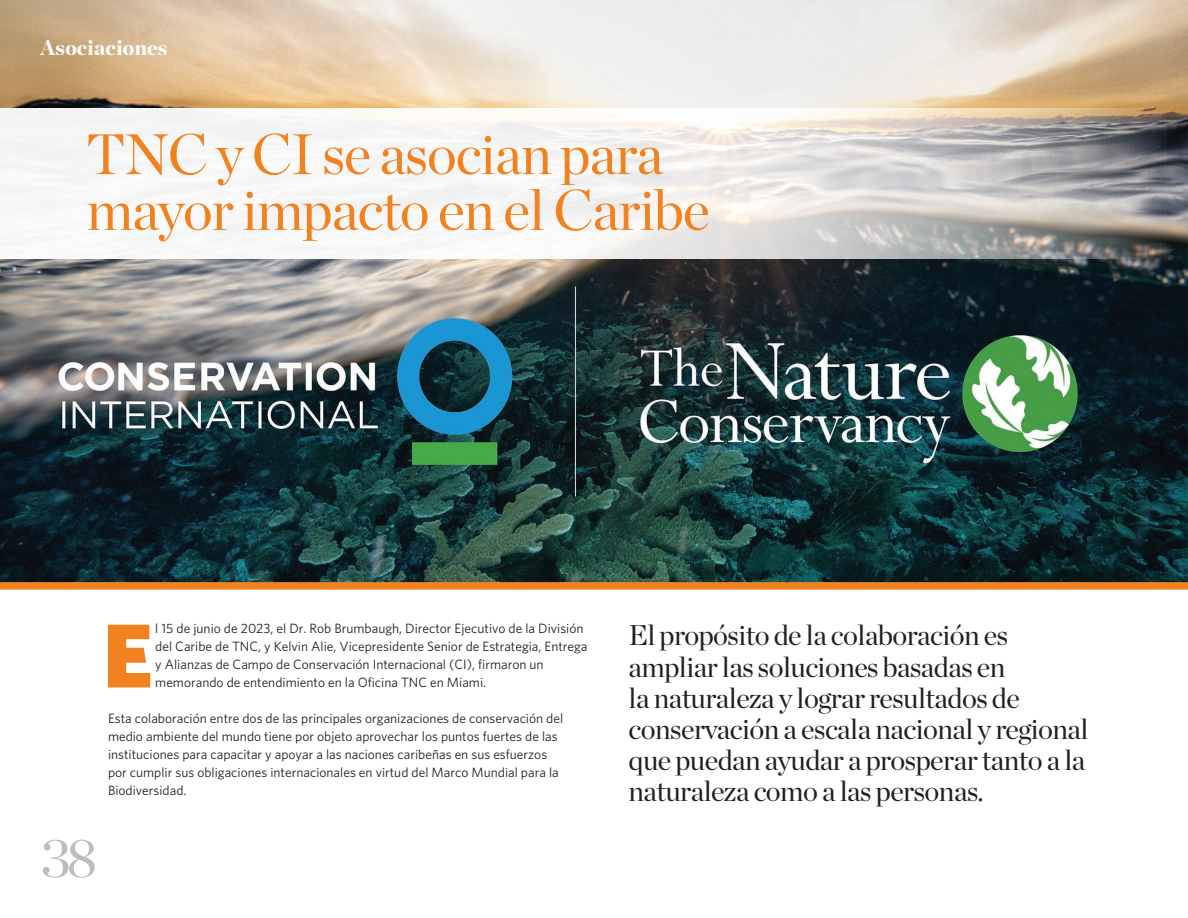
<style>
.page{position:relative;width:1188px;height:918px;background:#fff}
.page>*{position:absolute;margin:0;border:0;box-sizing:border-box;transform-origin:0 0}
.t1{font:900 90.9px "Whitney HTF";color:#f28120}
.t2{font:57px/55.8px "Chronicle Display";letter-spacing:-.02em;color:#f28120}
.t3{font:55.5px "Chronicle Display";color:#bcbdc0}
.t4{font:28.5px/31.2px "Chronicle Display";letter-spacing:-.02em;color:#231f20}
.t5{font:900 21px "Chronicle Display";color:#fff}
.t6{font:13.5px/18px "Whitney HTF";color:#231f20}
</style>
<div class="page">
<img style="left:0;top:0;width:1188px;height:582px">
<svg style="left:0;top:108px;width:1166px;height:150px;fill:#f4f3f3"></svg>
<div style="left:0;top:582px;width:1188px;height:8px;background:#f28120"></div>
<p class="t5" style="left:40px;top:30px;width:128px">Asociaciones</p>
<p class="t2" style="left:86px;top:122px;width:625px">TNC y CI se asocian para mayor impacto en el Caribe</p>
<p class="t1" style="left:103px;top:601px;width:51px">E</p>
<p class="t6" style="left:155px;top:619px;width:434px">l 15 de junio de 2023, el Dr. Rob Brumbaugh, Director Ejecutivo de la División del Caribe de TNC, y Kelvin Alie, Vicepresidente Senior de Estrategia, Entrega y Alianzas de Campo de Conservación Internacional (CI), firmaron un memorando de entendimiento en la Oficina TNC en Miami.</p>
<p class="t6" style="left:108px;top:709px;width:457px">Esta colaboración entre dos de las principales organizaciones de conservación del medio ambiente del mundo tiene por objeto aprovechar los puntos fuertes de las instituciones para capacitar y apoyar a las naciones caribeñas en sus esfuerzos por cumplir sus obligaciones internacionales en virtud del Marco Mundial para la Biodiversidad.</p>
<h3 class="t3" style="left:40px;top:815px;width:58px">38</h3>
<p class="t4" style="left:629px;top:618px;width:462px">El propósito de la colaboración es ampliar las soluciones basadas en<br>la naturaleza y lograr resultados de conservación a escala nacional y regional que puedan ayudar a prosperar tanto a la naturaleza como a las personas.</p>
</div>
